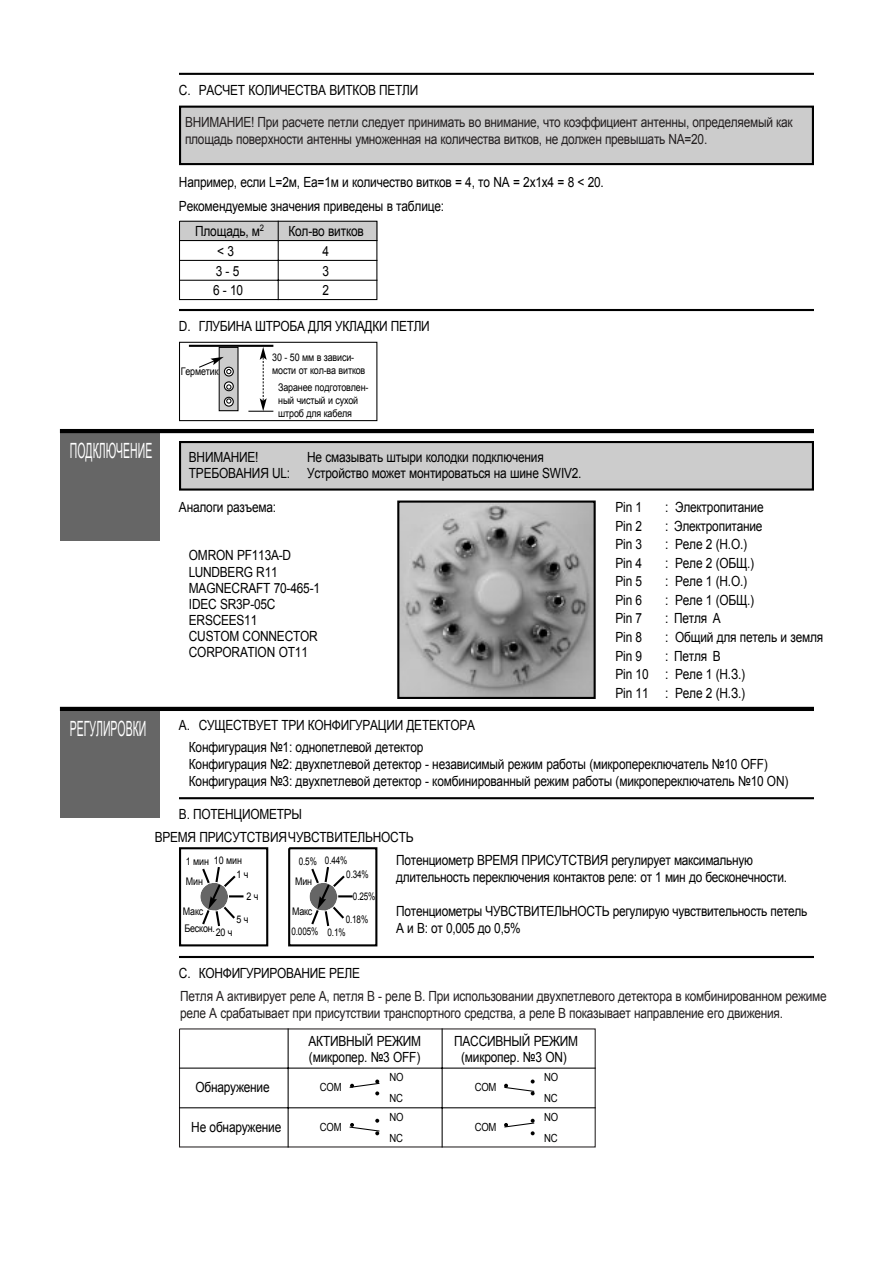
<style>
.page{position:relative;width:893px;height:1263px;background:#fff}
.page>*{position:absolute;margin:0;border:0;box-sizing:border-box;transform-origin:0 0}
.t1{font:21px "Arial";color:#fff;scale:.5 1}
.t2{font:13.95px/16px "Arial";letter-spacing:-.015em;color:#000;scale:.85 1}
.t3{font:13.95px/17px "Arial";letter-spacing:-.02em;color:#231f20;scale:.85 1}
.t4{font:11.25px/20.7px "Arial";letter-spacing:-.015em;color:#000;scale:.85 1}
.t5{font:10.5px/12.8px "Arial";letter-spacing:-.015em;color:#000;scale:.85 1}
.t6{font:10.5px/14.5px "Arial";letter-spacing:-.015em;color:#000;scale:.77 1}
</style>
<div class="page">
<div style="left:179px;top:847px;width:89px;height:99px;border:2px solid #000"></div>
<div style="left:181px;top:108px;width:630px;height:55px;background:#ccc"></div>
<div style="left:179px;top:106px;width:635px;height:59px;border:2px solid #000"></div>
<div style="left:181px;top:443px;width:630px;height:46px;background:#ccc"></div>
<div style="left:179px;top:441px;width:635px;height:50px;border:2px solid #000"></div>
<div style="left:60px;top:431px;width:99px;height:109px;background:#666"></div>
<hr style="left:60px;top:429px;width:754px;height:4px;background:#000">
<div style="left:60px;top:709px;width:99px;height:109px;background:#666"></div>
<hr style="left:60px;top:707px;width:754px;height:4px;background:#000">
<img style="left:400px;top:504px;width:192px;height:192px">
<div style="left:397px;top:501px;width:198px;height:198px;border:2px solid #000"></div>
<hr style="left:179px;top:73px;width:635px;height:2px;background:#000">
<hr style="left:179px;top:309px;width:635px;height:2px;background:#000">
<hr style="left:179px;top:797px;width:635px;height:2px;background:#000">
<hr style="left:179px;top:956px;width:635px;height:2px;background:#000">
<svg style="left:179px;top:220px;width:199px;height:202px"></svg>
<div style="left:199px;top:882px;width:30px;height:30px;border:1px solid #fff;border-radius:50%"></div>
<svg style="left:200px;top:867px;width:44px;height:60px"></svg>
<svg style="left:288px;top:847px;width:90px;height:100px"></svg>
<hr style="left:179px;top:1068px;width:416px;height:1px;background:#000">
<hr style="left:179px;top:1107px;width:416px;height:1px;background:#000">
<hr style="left:287px;top:1028px;width:1px;height:120px;background:#000">
<hr style="left:441px;top:1028px;width:1px;height:120px;background:#000">
<svg style="left:349px;top:1080px;width:31px;height:15px"></svg>
<svg style="left:349px;top:1119px;width:31px;height:16px"></svg>
<svg style="left:504px;top:1080px;width:31px;height:15px"></svg>
<svg style="left:504px;top:1119px;width:31px;height:16px"></svg>
<p class="t2" style="left:179px;top:82px;width:283px">C. РАСЧЕТ КОЛИЧЕСТВА ВИТКОВ ПЕТЛИ</p>
<p class="t3" style="left:185px;top:113px;width:716px">ВНИМАНИЕ! При расчете петли следует принимать во внимание, что коэффициент антенны, определяемый как площадь поверхности антенны умноженная на количества витков, не должен превышать NA=20.</p>
<p class="t2" style="left:179px;top:170px;width:501px;line-height:24.2px">Например, если L=2м, Еа=1м и количество витков = 4, то NA = 2х1х4 = 8 &lt; 20.<br>Рекомендуемые значения приведены в таблице:</p>
<p class="t2" style="left:195px;top:221px;width:82px;line-height:19.8px;text-align:center">Площадь, м<sup>2 </sup>&lt; 3<br>3-5<br>6-10</p>
<p class="t2" style="left:288px;top:223px;width:90px">Кол-во витков</p>
<p class="t2" style="left:322px;top:241px;width:9px;line-height:19.8px;text-align:justify">4<br>3<br>2</p>
<p class="t2" style="left:179px;top:318px;width:296px">D. ГЛУБИНА ШТРОБА ДЛЯ УКЛАДКИ ПЕТЛИ</p>
<h1 class="t1" style="left:70px;top:437px;width:167px">ПОДКЛЮЧЕНИЕ</h1>
<p class="t5" style="left:181px;top:365px;width:46px">Герметик</p>
<p class="t5" style="left:272px;top:351px;width:111px">30 - 50 мм в зависи&shy;мости от кол-ва витков</p>
<p class="t5" style="left:278px;top:381px;width:108px">Заранее подготовлен&shy;ный чистый и сухой штроб для кабеля</p>
<p class="t2" style="left:189px;top:449px;width:463px;text-indent:118px">Не смазывать штыри колодки подключения<br>ТРЕБОВАНИЯ UL: Устройство может монтироваться на шине SWIV2.</p>
<p class="t2" style="left:189px;top:449px;width:83px">ВНИМАНИЕ!</p>
<p class="t2" style="left:179px;top:499px;width:116px">Аналоги разъема:</p>
<p class="t2" style="left:189px;top:547px;width:156px">OMRON PF113A-D<br>LUNDBERG R11<br>MAGNECRAFT 70-465-1<br>IDEC SR3P-05C<br>ERSCEES11<br>CUSTOM CONNECTOR<br>CORPORATION OT11</p>
<p class="t2" style="left:615px;top:499px;width:33px">Pin 1</p>
<p class="t2" style="left:665px;top:499px;width:117px">: Электропитание</p>
<p class="t2" style="left:615px;top:518px;width:33px">Pin 2</p>
<p class="t2" style="left:665px;top:518px;width:116px">: Электропитание</p>
<p class="t2" style="left:615px;top:536px;width:33px">Pin 3</p>
<p class="t2" style="left:665px;top:536px;width:98px">: Реле 2 (Н.O.)</p>
<p class="t2" style="left:615px;top:555px;width:33px">Pin 4</p>
<p class="t2" style="left:665px;top:555px;width:106px">: Реле 2 (ОБЩ.)</p>
<p class="t2" style="left:615px;top:573px;width:33px">Pin 5</p>
<p class="t2" style="left:665px;top:573px;width:98px">: Реле 1 (Н.О.)</p>
<p class="t2" style="left:615px;top:592px;width:33px">Pin 6</p>
<p class="t2" style="left:665px;top:592px;width:106px">: Реле 1 (ОБЩ.)</p>
<p class="t2" style="left:615px;top:610px;width:33px">Pin 7</p>
<p class="t2" style="left:665px;top:610px;width:67px">: Петля А</p>
<p class="t2" style="left:615px;top:629px;width:33px">Pin 8</p>
<p class="t2" style="left:665px;top:629px;width:187px">: Общий для петель и земля</p>
<p class="t2" style="left:615px;top:648px;width:33px">Pin 9</p>
<p class="t2" style="left:615px;top:646px;width:154px;line-height:18.6px;text-indent:50px">: Петля В<br>Pin 10 : Реле 1 (Н.З.)<br>Pin 11 : Реле 2 (Н.З.)</p>
<h1 class="t1" style="left:70px;top:714px;width:155px">РЕГУЛИРОВКИ</h1>
<p class="t2" style="left:189px;top:714px;width:338px;line-height:22px;text-indent:-10px">A. СУЩЕСТВУЕТ ТРИ КОНФИГУРАЦИИ ДЕТЕКТОРА<br>Конфигурация No1: однопетлевой детектор</p>
<p class="t2" style="left:189px;top:756px;width:706px;line-height:17px">Конфигурация No2: двухпетлевой детектор - независимый режим работы (микропереключатель No10 OFF)<br>Конфигурация No3: двухпетлевой детектор - комбинированный режим работы (микропереключатель No10 ON)</p>
<p class="t2" style="left:155px;top:804px;width:306px;line-height:22px;text-indent:24px">B. ПОТЕНЦИОМЕТРЫ<br>ВРЕМЯ ПРИСУТСТВИЯЧУВСТВИТЕЛЬНОСТЬ</p>
<p class="t5" style="left:236px;top:853px;width:16px;line-height:14.5px;text-indent:-51px">1 мин 10 мин<br>1 ч</p>
<p class="t5" style="left:236px;top:885px;width:27px;line-height:23px;text-indent:10px">2 ч<br>5 ч</p>
<p class="t5" style="left:216px;top:926px;width:21px">20 ч</p>
<p class="t5" style="left:186px;top:875px;width:22px">Мин</p>
<p class="t5" style="left:183px;top:905px;width:25px">Макс</p>
<p class="t5" style="left:184px;top:922px;width:38px">Бескон.</p>
<p class="t6" style="left:346px;top:853px;width:31px;text-indent:-48px">0.5% 0.44%<br>0.34%</p>
<p class="t6" style="left:345px;top:885px;width:40px;line-height:23px;text-indent:7px">0.25%<br>0.18%</p>
<p class="t6" style="left:291px;top:924px;width:72px">0.005% 0.1%</p>
<p class="t5" style="left:295px;top:875px;width:22px">Мин</p>
<p class="t5" style="left:292px;top:905px;width:25px">Макс</p>
<p class="t2" style="left:396px;top:851px;width:461px;line-height:17px">Потенциометр ВРЕМЯ ПРИСУТСТВИЯ регулирует максимальную длительность переключения контактов реле: от 1 мин до бесконечности.</p>
<p class="t2" style="left:396px;top:902px;width:485px;line-height:17px">Потенциометры ЧУВСТВИТЕЛЬНОСТЬ регулирую чувствительность петель<br>А и В: от 0,005 до 0,5%</p>
<p class="t2" style="left:179px;top:965px;width:215px">C. КОНФИГУРИРОВАНИЕ РЕЛЕ</p>
<p class="t3" style="left:180px;top:987px;width:762px">Петля А активирует реле А, петля В - реле В. При использовании двухпетлевого детектора в комбинированном режиме реле А срабатывает при присутствии транспортного средства, а реле В показывает направление его движения.</p>
<p class="t2" style="left:195px;top:1079px;width:89px">Обнаружение</p>
<p class="t2" style="left:191px;top:1119px;width:107px">Не обнаружение</p>
<p class="t2" style="left:308px;top:1033px;width:134px">АКТИВНЫЙ РЕЖИМ (микропер. No3 OFF)</p>
<p class="t2" style="left:454px;top:1033px;width:147px;text-align:center">ПАССИВНЫЙ РЕЖИМ (микропер. No3 ON)</p>
<p class="t4" style="left:320px;top:1077px;width:27px">COM</p>
<p class="t4" style="left:389px;top:1067px;width:18px">NO<br>NC</p>
<p class="t4" style="left:320px;top:1117px;width:27px">COM</p>
<p class="t4" style="left:389px;top:1107px;width:18px">NO<br>NC</p>
<p class="t4" style="left:474px;top:1077px;width:27px">COM</p>
<p class="t4" style="left:544px;top:1067px;width:18px">NO<br>NC</p>
<p class="t4" style="left:474px;top:1117px;width:27px">COM</p>
<p class="t4" style="left:544px;top:1107px;width:18px">NO<br>NC</p>
</div>
